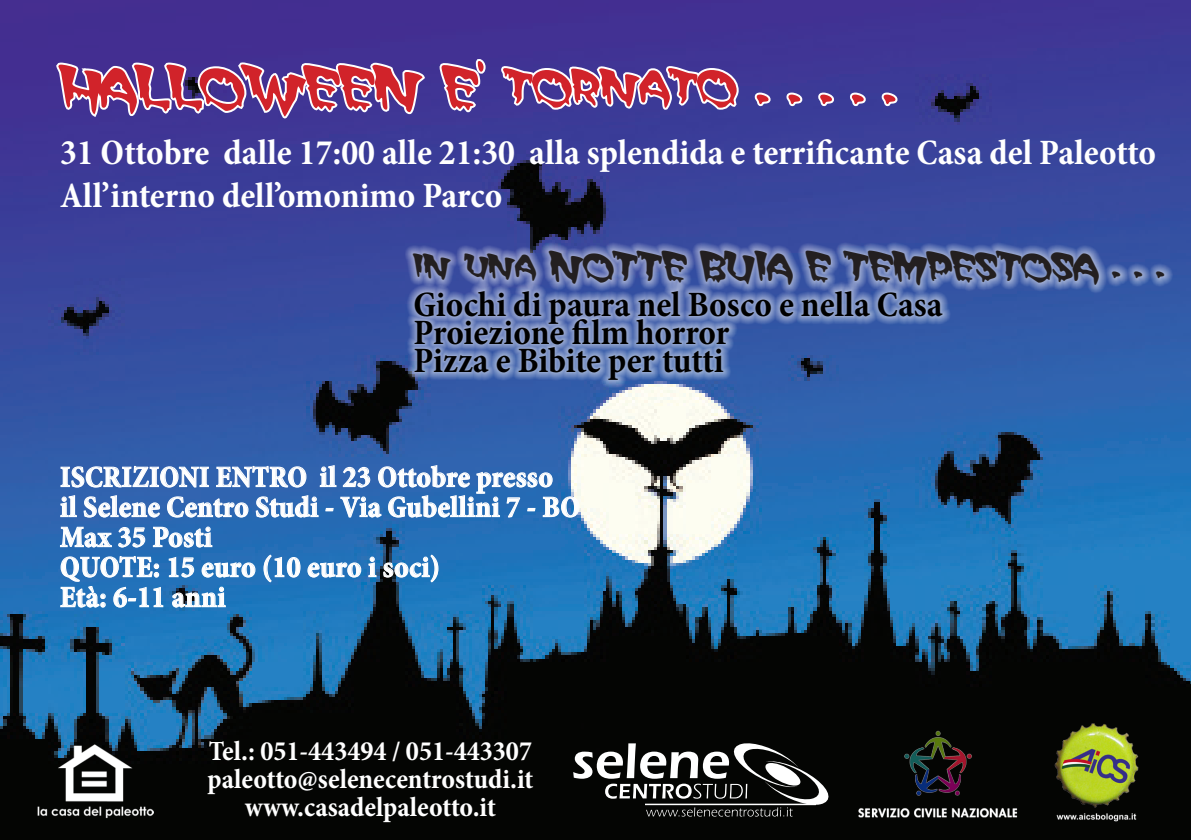
<style>
.page{position:relative;width:1191px;height:840px;background:#fff}
.page>*{position:absolute;margin:0;border:0;box-sizing:border-box;transform-origin:0 0}
.t1{font:52px "MATTEROFFACT";color:#d1232a}
.t2{font:700 condensed 36px "Minion Pro";color:#fff}
.t3{font:700 condensed 36px "Minion Pro";color:#000}
.t4{font:36px "MATTEROFFACT";color:#231f20}
.t5{font:700 condensed 30px "Minion Pro";letter-spacing:.01em;color:#fff}
.t6{font:700 condensed 28px "Minion Pro";color:#fff}
</style>
<div class="page">
<img style="left:0;top:0;width:1191px;height:839px">
<svg style="left:54px;top:38px;width:373px;height:82px"></svg>
<svg style="left:437px;top:56px;width:51px;height:60px"></svg>
<svg style="left:498px;top:0;width:242px;height:112px;background:#6156a6"></svg>
<svg style="left:752px;top:90px;width:21px;height:20px"></svg>
<svg style="left:784px;top:90px;width:21px;height:20px"></svg>
<svg style="left:816px;top:90px;width:21px;height:20px"></svg>
<svg style="left:848px;top:90px;width:20px;height:20px"></svg>
<svg style="left:879px;top:90px;width:21px;height:20px"></svg>
<svg style="left:405px;top:242px;width:767px;height:51px;background:#7485bd"></svg>
<svg style="left:406px;top:282px;width:544px;height:105px;background:#657fba"></svg>
<svg style="left:573px;top:740px;width:259px;height:76px"></svg>
<svg style="left:59px;top:464px;width:521px;height:143px;background:#417ebc"></svg>
<img style="left:38px;top:742px;width:116px;height:77px">
<img style="left:857px;top:729px;width:161px;height:92px">
<img style="left:1046px;top:720px;width:103px;height:101px">
<p class="t1" style="left:60px;top:49px;width:837px">HALLOWEEN E' tornato . . . . .</p>
<p class="t2" style="left:60px;top:127px;width:1097px">31 Ottobre dalle 17:00 alle 21:30 alla splendida e terrificante Casa del Paleotto</p>
<p class="t2" style="left:60px;top:170px;width:444px">All’interno dell’omonimo Parco</p>
<p class="t4" style="left:413px;top:240px;width:752px">in una NOTTE BUIA E TEMPESTOSA . . .</p>
<p class="t3" style="left:413px;top:279px;width:531px">Giochi di paura nel Bosco e nella Casa</p>
<p class="t3" style="left:413px;top:307px;width:317px">Proiezione film horror</p>
<p class="t3" style="left:413px;top:335px;width:311px">Pizza e Bibite per tutti</p>
<p class="t5" style="left:60px;top:456px;width:494px">ISCRIZIONI ENTRO il 23 Ottobre presso</p>
<p class="t5" style="left:60px;top:486px;width:521px">il Selene Centro Studi - Via Gubellini 7 - BO</p>
<p class="t5" style="left:60px;top:516px;width:154px">Max 35 Posti</p>
<p class="t5" style="left:60px;top:546px;width:381px">QUOTE: 15 euro (10 euro i soci)</p>
<p class="t5" style="left:60px;top:576px;width:167px">Età: 6-11 anni</p>
<p class="t6" style="left:209px;top:731px;width:325px">Tel.: 051-443494 / 051-443307</p>
<p class="t6" style="left:207px;top:759px;width:327px">paleotto@selenecentrostudi.it</p>
<p class="t6" style="left:245px;top:787px;width:253px">www.casadelpaleotto.it</p>
</div>
